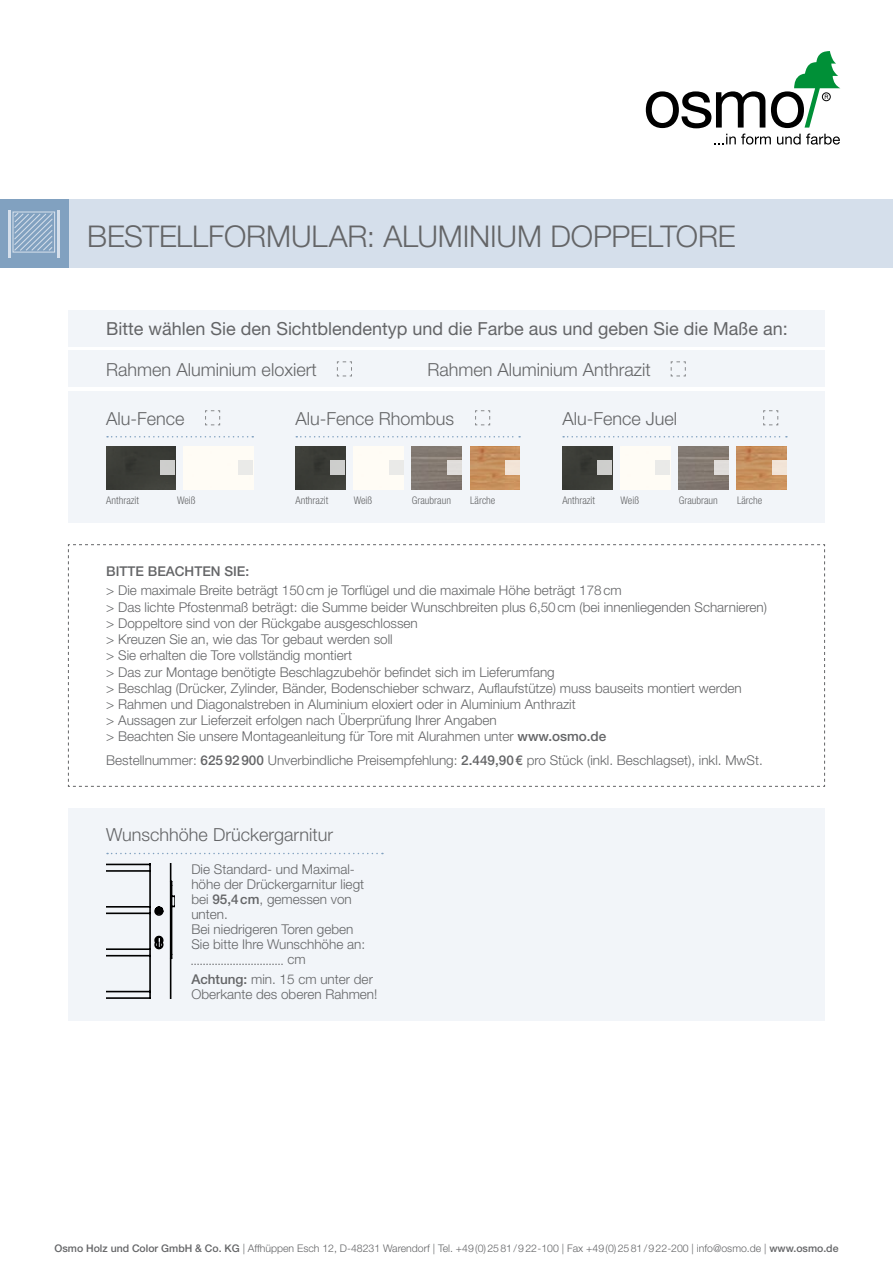
<style>
.page{position:relative;width:893px;height:1263px;background:#fff}
.page>*{position:absolute;margin:0;border:0;box-sizing:border-box;transform-origin:0 0}
.t1{font:300 30px "Helvetica Neue";letter-spacing:-.005em;color:#646567}
.t2{font:300 18px "Helvetica Neue";color:#646567}
.t3{font:18px "Helvetica Neue";color:#646567}
.t4{font:300 13.5px/16.2px "Helvetica Neue";color:#646567}
.t5{font:500 13.5px "Helvetica Neue";color:#646567}
.t6{font:300 10.5px "Helvetica Neue";color:#646567}
.t7{font:300 condensed 10.5px "Helvetica Neue";color:#646567}
.s1{font-weight:500}
</style>
<div class="page">
<svg style="left:714px;top:134px;width:57px;height:11px"></svg>
<svg style="left:777px;top:134px;width:63px;height:11px"></svg>
<svg style="left:771px;top:51px;width:69px;height:77px"></svg>
<svg style="left:646px;top:91px;width:119px;height:37px"></svg>
<div style="left:68px;top:200px;width:825px;height:68px;background:#d5dfeb"></div>
<div style="left:0;top:200px;width:68px;height:68px;background:#81a1c0"></div>
<div style="left:12px;top:211px;width:43px;height:42px;border:1px solid #d5dfeb"></div>
<hr style="left:8px;top:210px;width:3px;height:48px;background:#d5dfeb">
<hr style="left:57px;top:210px;width:3px;height:48px;background:#d5dfeb">
<svg style="left:13px;top:212px;width:41px;height:40px"></svg>
<div style="left:68px;top:391px;width:757px;height:132px;background:#f2f5f9"></div>
<div style="left:68px;top:351px;width:757px;height:36px;background:#f2f5f9"></div>
<div style="left:68px;top:310px;width:757px;height:37px;background:#f2f5f9"></div>
<svg style="left:107px;top:436px;width:146px;height:1px"></svg>
<div style="left:106px;top:446px;width:69px;height:43px;background:#3b3c37"></div>
<div style="left:161px;top:460px;width:14px;height:15px;background:#cdcecd"></div>
<svg style="left:205px;top:410px;width:15px;height:16px"></svg>
<svg style="left:337px;top:361px;width:15px;height:16px"></svg>
<svg style="left:670px;top:361px;width:16px;height:16px"></svg>
<div style="left:184px;top:446px;width:69px;height:43px;background:#fffcf5"></div>
<div style="left:238px;top:460px;width:15px;height:15px;background:#eaeae8"></div>
<svg style="left:563px;top:436px;width:224px;height:1px"></svg>
<svg style="left:763px;top:410px;width:15px;height:16px"></svg>
<svg style="left:296px;top:436px;width:224px;height:1px"></svg>
<svg style="left:475px;top:410px;width:15px;height:16px"></svg>
<div style="left:447px;top:460px;width:15px;height:15px;background:#dfddda"></div>
<img style="left:470px;top:446px;width:50px;height:43px">
<div style="left:505px;top:460px;width:15px;height:15px;background:#f2e4d7"></div>
<div style="left:296px;top:446px;width:49px;height:43px;background:#3a3c36"></div>
<div style="left:330px;top:460px;width:15px;height:15px;background:#cdcecc"></div>
<div style="left:354px;top:446px;width:49px;height:43px;background:#fffcf5"></div>
<div style="left:389px;top:460px;width:14px;height:15px;background:#eaeae8"></div>
<div style="left:714px;top:460px;width:14px;height:15px;background:#dfddda"></div>
<img style="left:737px;top:446px;width:50px;height:43px">
<div style="left:772px;top:460px;width:15px;height:15px;background:#f2e4d7"></div>
<div style="left:562px;top:446px;width:50px;height:43px;background:#3a3c36"></div>
<div style="left:597px;top:460px;width:15px;height:15px;background:#cdcecc"></div>
<div style="left:621px;top:446px;width:49px;height:43px;background:#fffcf5"></div>
<div style="left:655px;top:460px;width:15px;height:15px;background:#eaeae8"></div>
<svg style="left:68px;top:544px;width:757px;height:243px"></svg>
<div style="left:68px;top:808px;width:757px;height:212px;background:#f2f5f9"></div>
<svg style="left:107px;top:853px;width:276px;height:1px"></svg>
<svg style="left:106px;top:864px;width:69px;height:135px"></svg>
<svg style="left:191px;top:964px;width:92px;height:1px"></svg>
<h1 class="t1" style="left:87px;top:218px;width:650px">BESTELLFORMULAR: ALUMINIUM DOPPELTORE</h1>
<h2 class="t3" style="left:106px;top:318px;width:683px">Bitte wählen Sie den Sichtblendentyp und die Farbe aus und geben Sie die Maße an:</h2>
<h2 class="t2" style="left:106px;top:358px;width:212px">Rahmen Aluminium eloxiert</h2>
<h2 class="t2" style="left:427px;top:358px;width:225px">Rahmen Aluminium Anthrazit</h2>
<h2 class="t2" style="left:106px;top:407px;width:80px">Alu-Fence</h2>
<h2 class="t2" style="left:562px;top:407px;width:116px">Alu-Fence Juel</h2>
<h2 class="t2" style="left:296px;top:407px;width:160px">Alu-Fence Rhombus</h2>
<p class="t7" style="left:106px;top:494px;width:34px">Anthrazit</p>
<p class="t7" style="left:177px;top:494px;width:20px">Weiß</p>
<p class="t7" style="left:296px;top:494px;width:34px">Anthrazit</p>
<p class="t7" style="left:354px;top:494px;width:20px">Weiß</p>
<p class="t7" style="left:412px;top:494px;width:41px">Graubraun</p>
<p class="t7" style="left:470px;top:494px;width:27px">Lärche</p>
<p class="t7" style="left:562px;top:494px;width:34px">Anthrazit</p>
<p class="t7" style="left:621px;top:494px;width:20px">Weiß</p>
<p class="t7" style="left:679px;top:494px;width:41px">Graubraun</p>
<p class="t7" style="left:737px;top:494px;width:27px">Lärche</p>
<p class="t5" style="left:106px;top:563px;width:144px">BITTE BEACHTEN SIE:</p>
<p class="t4" style="left:106px;top:582px;width:662px">&gt; Die maximale Breite beträgt 150cm je Torflügel und die maximale Höhe beträgt 178cm<br>&gt; Das lichte Pfostenmaß beträgt: die Summe beider Wunschbreiten plus 6,50cm (bei innenliegenden Scharnieren) &gt; Doppeltore sind von der Rückgabe ausgeschlossen<br>&gt; Kreuzen Sie an, wie das Tor gebaut werden soll<br>&gt; Sie erhalten die Tore vollständig montiert<br>&gt; Das zur Montage benötigte Beschlagzubehör befindet sich im Lieferumfang<br>&gt; Beschlag (Drücker, Zylinder, Bänder, Bodenschieber schwarz, Auflaufstütze) muss bauseits montiert werden<br>&gt; Rahmen und Diagonalstreben in Aluminium eloxiert oder in Aluminium Anthrazit<br>&gt; Aussagen zur Lieferzeit erfolgen nach Überprüfung Ihrer Angaben<br>&gt; Beachten Sie unsere Montageanleitung für Tore mit Alurahmen unter <span class="s1">www.osmo.de</span></p>
<p class="t4" style="left:106px;top:752px;width:658px">Bestellnummer: <span class="s1">62592900</span> Unverbindliche Preisempfehlung: <span class="s1">2.449,90€</span> pro Stück (inkl. Beschlagset), inkl. MwSt.</p>
<h2 class="t2" style="left:106px;top:824px;width:228px">Wunschhöhe Drückergarnitur</h2>
<p class="t4" style="left:191px;top:861px;width:165px">Die Standard- und Maximal-</p>
<p class="t4" style="left:191px;top:876px;width:174px">höhe der Drückergarnitur liegt</p>
<p class="t4" style="left:191px;top:891px;width:162px">bei <span class="s1">95,4cm</span>, gemessen von</p>
<p class="t4" style="left:191px;top:906px;width:38px">unten.</p>
<p class="t4" style="left:191px;top:921px;width:164px">Bei niedrigeren Toren geben</p>
<p class="t4" style="left:191px;top:936px;width:175px">Sie bitte Ihre Wunschhöhe an:</p>
<p class="t4" style="left:287px;top:951px;width:20px">cm</p>
<p class="t4" style="left:191px;top:971px;width:188px;line-height:15px"><span class="s1">Achtung:</span> min. 15 cm unter der<br>Oberkante des oberen Rahmen!</p>
<p class="t6" style="left:54px;top:1242px;width:786px"><span class="s1">Osmo Holz und Color GmbH &amp; Co. KG</span> | Affhüppen Esch 12, D-48231 Warendorf | Tel. +49(0)2581/922-100 | Fax +49(0)2581/922-200 | info@osmo.de | <span class="s1">www.osmo.de</span></p>
</div>
